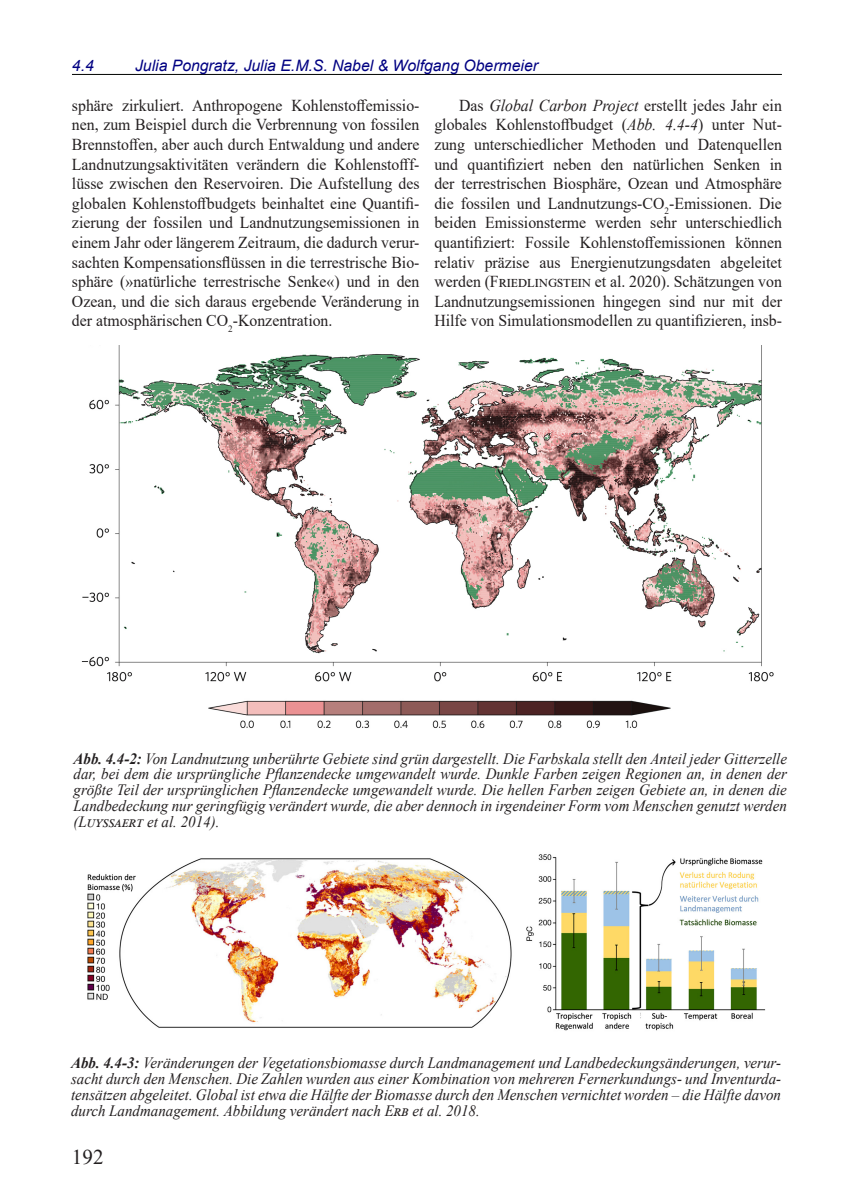
<style>
.page{position:relative;width:844px;height:1201px;background:#fff}
.page>*{position:absolute;margin:0;border:0;box-sizing:border-box;transform-origin:0 0}
.t1{font:21px "Times New Roman";color:#231f20}
.Absatz1{font:16.62px/19.6px "Times New Roman";color:#231f20;text-align:justify;scale:.95 1}
.Fließtext{font:16.62px/19.6px "Times New Roman";color:#231f20;text-align:justify;scale:.95 1}
.Legende{font:italic 15.75px/15.8px "Times New Roman";color:#231f20;text-align:justify;scale:.95 1}
.t2{font:italic 15.75px "Arial";color:#000082}
.s1{font-style:italic}
.s2{font-weight:700}
</style>
<div class="page">
<hr style="left:72px;top:74px;width:709px;height:1px;background:#000301">
<img style="left:81px;top:346px;width:693px;height:383px">
<img style="left:87px;top:854px;width:679px;height:177px">
<p class="t2" style="left:72px;top:55px;width:23px">4.4</p>
<p class="t2" style="left:135px;top:55px;width:404px">Julia Pongratz, Julia E.M.S. Nabel &amp; Wolfgang Obermeier</p>
<p class="Absatz1" style="left:72px;top:95px;width:367px">sphäre zirkuliert. Anthropogene Kohlenstoffemissio&shy;nen, zum Beispiel durch die Verbrennung von fossilen Brennstoffen, aber auch durch Entwaldung und andere Landnutzungsaktivitäten verändern die Kohlenstofff&shy;lüsse zwischen den Reservoiren. Die Aufstellung des globalen Kohlenstoffbudgets beinhaltet eine Quantifi&shy;zierung der fossilen und Landnutzungsemissionen in einem Jahr oder längerem Zeitraum, die dadurch verur&shy;sachten Kompensationsflüssen in die terrestrische Bio&shy;sphäre (»natürliche terrestrische Senke«) und in den Ozean, und die sich daraus ergebende Veränderung in der atmosphärischen CO<sub>2</sub>-Konzentration.</p>
<p class="Fließtext" style="left:434px;top:95px;width:367px;text-indent:25px">Das <span class="s1">Global Carbon Project</span> erstellt jedes Jahr ein globales Kohlenstoffbudget (<span class="s1">Abb. 4.4-4</span>) unter Nut&shy;zung unterschiedlicher Methoden und Datenquellen und quantifiziert neben den natürlichen Senken in der terrestrischen Biosphäre, Ozean und Atmosphäre die fossilen und Landnutzungs-CO<sub>2</sub>-Emissionen. Die beiden Emissionsterme werden sehr unterschiedlich quantifiziert: Fossile Kohlenstoffemissionen können relativ präzise aus Energienutzungsdaten abgeleitet werden (Friedlingstein et al. 2020). Schätzungen von Landnutzungsemissionen hingegen sind nur mit der Hilfe von Simulationsmodellen zu quantifizieren, insb-</p>
<p class="Legende" style="left:74px;top:750px;width:752px"><span class="s2">Abb. 4.4-2:</span> Von Landnutzung unberührte Gebiete sind grün dargestellt. Die Farbskala stellt den Anteil jeder Gitterzelle dar, bei dem die ursprüngliche Pflanzendecke umgewandelt wurde. Dunkle Farben zeigen Regionen an, in denen der größte Teil der ursprünglichen Pflanzendecke umgewandelt wurde. Die hellen Farben zeigen Gebiete an, in denen die Landbedeckung nur geringfügig verändert wurde, die aber dennoch in irgendeiner Form vom Menschen genutzt werden (Luyssaert et al. 2014).</p>
<p class="Legende" style="left:71px;top:1054px;width:748px"><span class="s2">Abb. 4.4-3:</span> Veränderungen der Vegetationsbiomasse durch Landmanagement und Landbedeckungsänderungen, verur&shy;sacht durch den Menschen. Die Zahlen wurden aus einer Kombination von mehreren Fernerkundungs- und Inventurda&shy;tensätzen abgeleitet. Global ist etwa die Hälfte der Biomasse durch den Menschen vernichtet worden – die Hälfte davon durch Landmanagement. Abbildung verändert nach Erb et al. 2018.</p>
<h1 class="t1" style="left:72px;top:1142px;width:33px">192</h1>
</div>
